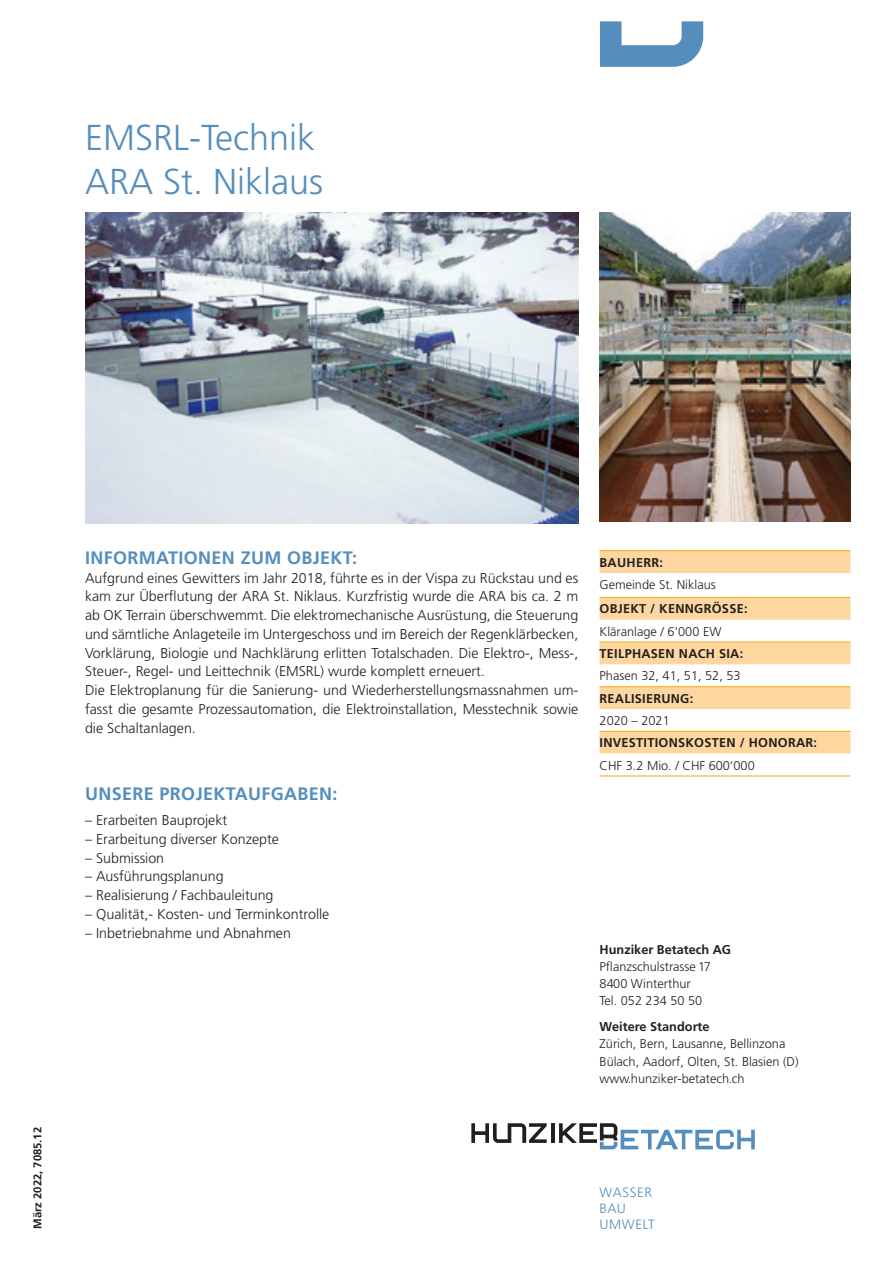
<style>
.page{position:relative;width:893px;height:1263px;background:#fff}
.page>*{position:absolute;margin:0;border:0;box-sizing:border-box;transform-origin:0 0}
.Haupttitel{font:300 36px "Frutiger LT Std";color:#558ebd}
.Lauftext{font:700 18px "Frutiger LT Std";letter-spacing:.02em;color:#558ebd}
.Titel_Lauftext{font:700 18px "Frutiger LT Std";letter-spacing:.02em;color:#558ebd}
.Lauftext-2{font:300 14.25px/18.8px "Frutiger LT Std";color:#231f20;text-align:justify}
.t1{font:300 13.5px/16.2px "Frutiger LT Std";letter-spacing:.05em;color:#558ebd}
.Tabelle_Lauftext{font:300 12.75px/17.2px "Frutiger LT Std";color:#231f20}
.Tabelle_Titel{font:700 12.75px "Frutiger LT Std";letter-spacing:.02em;color:#231f20}
.t2{font:700 11.25px "Frutiger LT Std";color:#231f20}
.s1{font-weight:700}
</style>
<div class="page">
<hr style="left:551px;top:1123px;width:3px;height:20px;background:#231f20">
<svg style="left:471px;top:1123px;width:76px;height:20px"></svg>
<svg style="left:559px;top:1123px;width:196px;height:26px"></svg>
<svg style="left:600px;top:21px;width:103px;height:46px"></svg>
<img style="left:600px;top:213px;width:250px;height:309px">
<img style="left:85px;top:213px;width:493px;height:310px">
<svg style="left:600px;top:551px;width:250px;height:203px;fill:#fed7a0"></svg>
<hr style="left:600px;top:550px;width:250px;height:1px;background:#f9a51b">
<hr style="left:600px;top:597px;width:250px;height:1px;background:#f9a51b">
<hr style="left:600px;top:776px;width:250px;height:1px;background:#f9a51b">
<hr style="left:600px;top:642px;width:250px;height:1px;background:#f9a51b">
<hr style="left:600px;top:686px;width:250px;height:1px;background:#f9a51b">
<hr style="left:600px;top:731px;width:250px;height:1px;background:#f9a51b">
<p class="Haupttitel" style="left:85px;top:118px;width:232px">EMSRL-Technik</p>
<p class="Haupttitel" style="left:85px;top:161px;width:240px">ARA St. Niklaus</p>
<p class="t2" style="left:31px;top:1229px;width:103px;rotate:-90deg">März 2022, 7085.12</p>
<p class="Lauftext" style="left:85px;top:547px;width:273px">INFORMATIONEN ZUM OBJEKT:</p>
<p class="Lauftext-2" style="left:85px;top:568px;width:495px">Aufgrund eines Gewitters im Jahr 2018, führte es in der Vispa zu Rückstau und es kam zur Überflutung der ARA St. Niklaus. Kurzfristig wurde die ARA bis ca. 2 m ab OK Terrain überschwemmt. Die elektromechanische Ausrüstung, die Steuerung und sämtliche Anlageteile im Untergeschoss und im Bereich der Regenklärbecken, Vorklärung, Biologie und Nachklärung erlitten Totalschaden. Die Elektro-, Mess-, Steuer-, Regel- und Leittechnik (EMSRL) wurde komplett erneuert.</p>
<p class="Lauftext-2" style="left:85px;top:681px;width:495px">Die Elektroplanung für die Sanierung- und Wiederherstellungsmassnahmen um&shy;fasst die gesamte Prozessautomation, die Elektroinstallation, Messtechnik sowie die Schaltanlagen.</p>
<p class="Titel_Lauftext" style="left:85px;top:783px;width:254px">UNSERE PROJEKTAUFGABEN:</p>
<p class="Lauftext-2" style="left:85px;top:811px;width:144px">– Erarbeiten Bauprojekt</p>
<p class="Lauftext-2" style="left:85px;top:830px;width:195px">– Erarbeitung diverser Konzepte</p>
<p class="Lauftext-2" style="left:85px;top:848px;width:81px">– Submission</p>
<p class="Lauftext-2" style="left:85px;top:867px;width:140px">– Ausführungsplanung</p>
<p class="Lauftext-2" style="left:85px;top:886px;width:190px">– Realisierung / Fachbauleitung</p>
<p class="Lauftext-2" style="left:85px;top:905px;width:246px">– Qualität,- Kosten- und Terminkontrolle</p>
<p class="Lauftext-2" style="left:85px;top:923px;width:207px">– Inbetriebnahme und Abnahmen</p>
<p class="Tabelle_Titel" style="left:600px;top:555px;width:65px">BAUHERR:</p>
<p class="Tabelle_Lauftext" style="left:600px;top:576px;width:118px">Gemeinde St. Niklaus</p>
<p class="Tabelle_Titel" style="left:600px;top:601px;width:149px">OBJEKT / KENNGRÖSSE:</p>
<p class="Tabelle_Lauftext" style="left:600px;top:623px;width:123px">Kläranlage / 6'000 EW</p>
<p class="Tabelle_Titel" style="left:600px;top:646px;width:145px">TEILPHASEN NACH SIA:</p>
<p class="Tabelle_Lauftext" style="left:600px;top:667px;width:143px">Phasen 32, 41, 51, 52, 53</p>
<p class="Tabelle_Titel" style="left:600px;top:691px;width:95px">REALISIERUNG:</p>
<p class="Tabelle_Lauftext" style="left:600px;top:712px;width:72px">2020 – 2021</p>
<p class="Tabelle_Titel" style="left:600px;top:735px;width:219px">INVESTITIONSKOSTEN / HONORAR:</p>
<p class="Tabelle_Lauftext" style="left:600px;top:757px;width:157px">CHF 3.2 Mio. / CHF 600‘000</p>
<p class="Tabelle_Lauftext" style="left:600px;top:941px;width:133px"><span class="s1">Hunziker Betatech AG<br></span>Pflanzschulstrasse 17<br>8400 Winterthur<br>Tel. 052 234 50 50</p>
<p class="Tabelle_Lauftext" style="left:600px;top:1018px;width:201px"><span class="s1">Weitere Standorte<br></span>Zürich, Bern, Lausanne, Bellinzona<br>Bülach, Aadorf, Olten, St. Blasien (D) www.hunziker-betatech.ch</p>
<p class="t1" style="left:600px;top:1184px;width:57px">WASSER<br>BAU<br>UMWELT</p>
</div>
